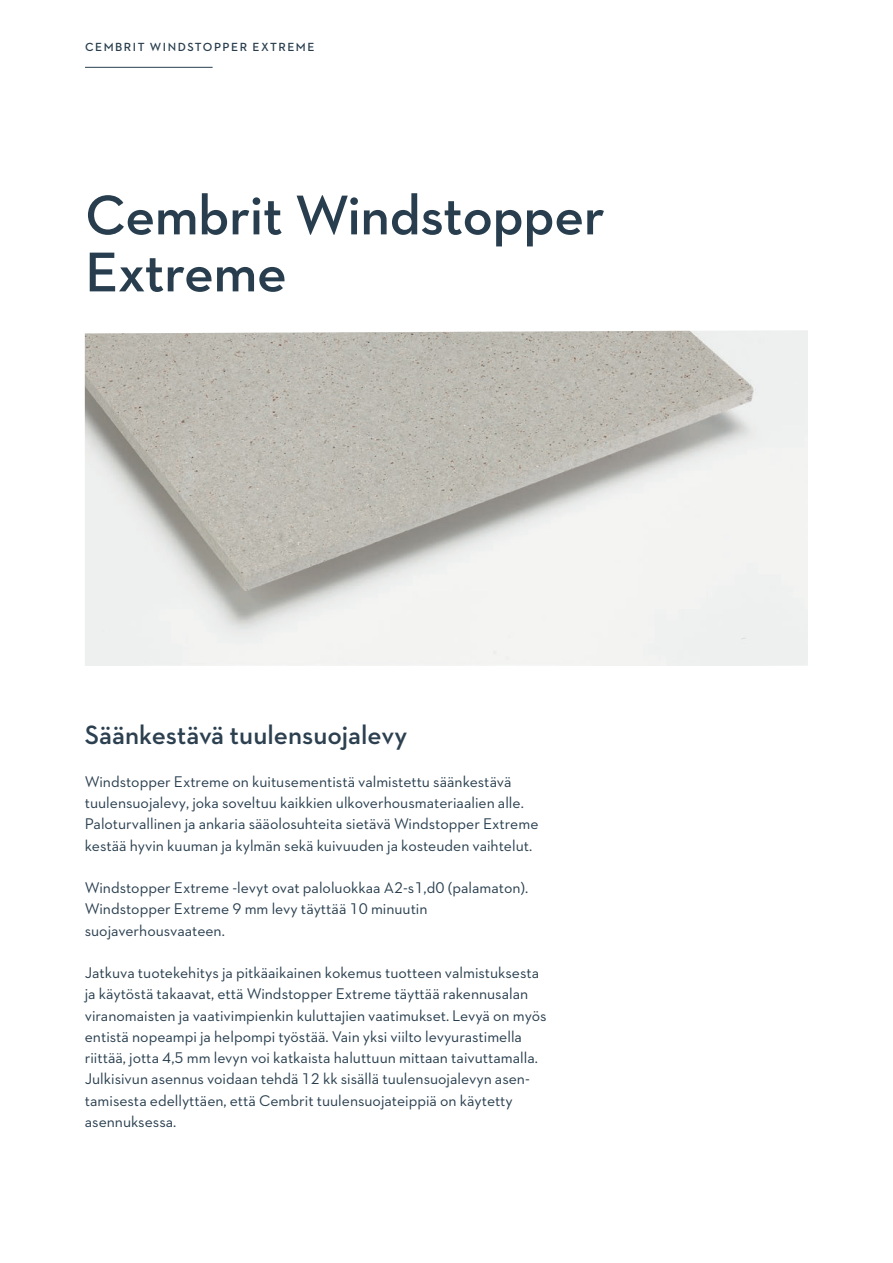
<style>
.page{position:relative;width:893px;height:1263px;background:#fff}
.page>*{position:absolute;margin:0;border:0;box-sizing:border-box;transform-origin:0 0}
.t1{font:600 57px/57px "Neutraface 2 Text";letter-spacing:-.01em;color:#283e4e}
.t2{font:600 27px "Neutraface 2 Text";color:#2c4050}
.t3{font:15.75px/21.3px "Neutraface 2 Text";color:#283e4e}
.t4{font:600 12px "Neutraface 2 Text";letter-spacing:.125em;color:#283e4e}
</style>
<div class="page">
<hr style="left:85px;top:67px;width:128px;height:1px;background:#283e4e">
<img style="left:85px;top:330px;width:723px;height:336px">
<p class="t4" style="left:85px;top:39px;width:231px">CEMBRIT WINDSTOPPER EXTREME</p>
<h1 class="t1" style="left:85px;top:186px;width:521px">Cembrit Windstopper<br>Extreme</h1>
<h2 class="t2" style="left:85px;top:718px;width:324px">Säänkestävä tuulensuojalevy</h2>
<p class="t3" style="left:85px;top:770px;width:455px">Windstopper Extreme on kuitusementistä valmistettu säänkestävä tuulensuojalevy, joka soveltuu kaikkien ulkoverhousmateriaalien alle.<br>Paloturvallinen ja ankaria sääolosuhteita sietävä Windstopper Extreme kestää hyvin kuuman ja kylmän sekä kuivuuden ja kosteuden vaihtelut.</p>
<p class="t3" style="left:85px;top:877px;width:445px">Windstopper Extreme -levyt ovat paloluokkaa A2-s1,d0 (palamaton).<br>Windstopper Extreme 9 mm levy täyttää 10 minuutin suojaverhousvaateen.</p>
<p class="t3" style="left:85px;top:962px;width:463px">Jatkuva tuotekehitys ja pitkäaikainen kokemus tuotteen valmistuksesta ja käytöstä takaavat, että Windstopper Extreme täyttää rakennusalan viranomaisten ja vaativimpienkin kuluttajien vaatimukset. Levyä on myös entistä nopeampi ja helpompi työstää. Vain yksi viilto levyurastimella riittää, jotta 4,5 mm levyn voi katkaista haluttuun mittaan taivuttamalla.<br>Julkisivun asennus voidaan tehdä 12 kk sisällä tuulensuojalevyn asen&shy;tamisesta edellyttäen, että Cembrit tuulensuojateippiä on käytetty asennuksessa.</p>
</div>
